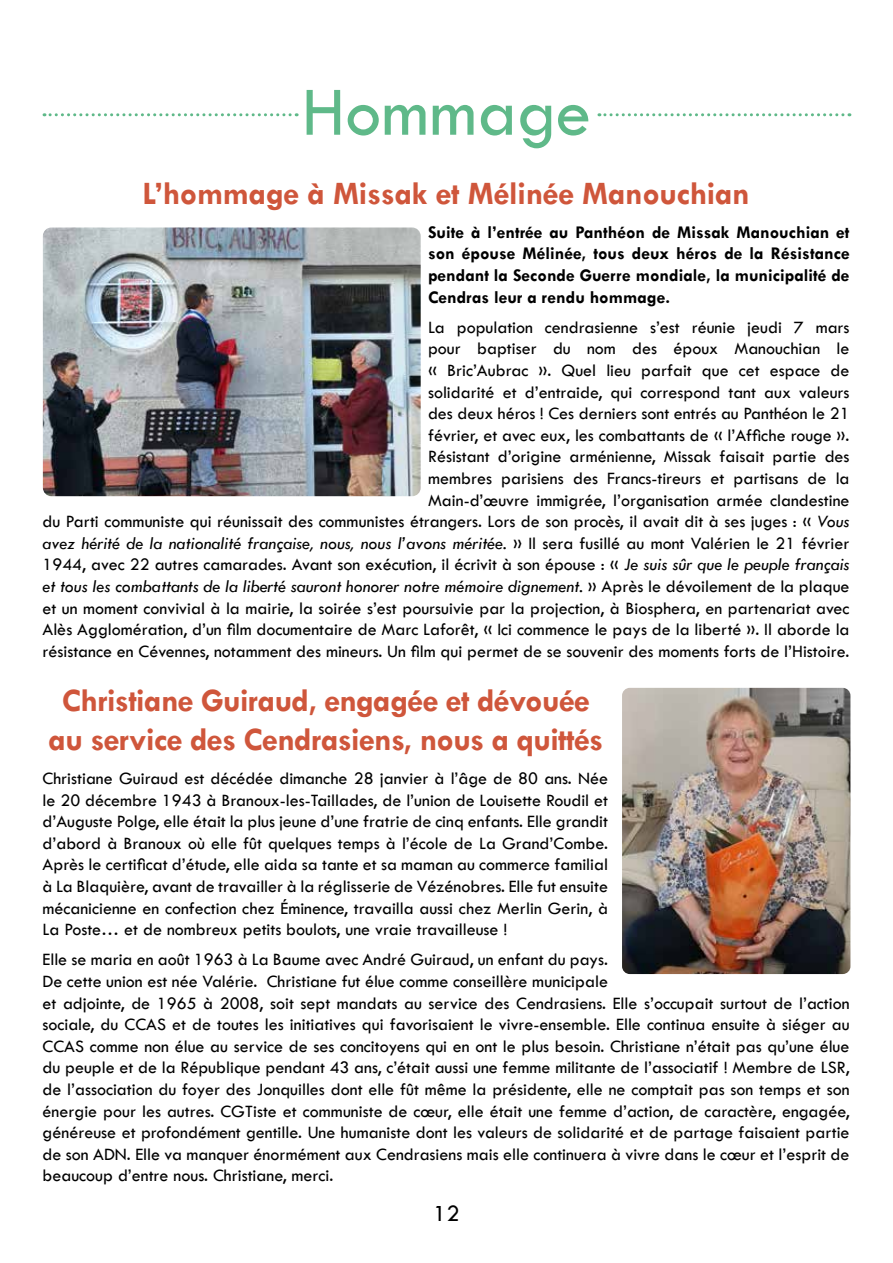
<style>
.page{position:relative;width:893px;height:1263px;background:#fff}
.page>*{position:absolute;margin:0;border:0;box-sizing:border-box;transform-origin:0 0}
.t1{font:72px "Tw Cen";color:#5fb989}
.t2{font:700 33px/39.6px "Tw Cen";letter-spacing:-.02em;color:#cf563b;text-align:center}
.t3{font:24px "Tw Cen";color:#000}
.t4{font:18px/21.6px "Tw Cen";color:#000;text-align:right}
.t5{font:700 18px/21.6px "Tw Cen";color:#000;text-align:justify}
.s1{font-style:italic}
</style>
<div class="page">
<svg style="left:44px;top:113px;width:253px;height:3px"></svg>
<svg style="left:599px;top:113px;width:244px;height:3px"></svg>
<img style="left:43px;top:227px;width:378px;height:269px">
<img style="left:622px;top:688px;width:228px;height:286px">
<h1 class="t1" style="left:302px;top:69px;width:291px">Hommage</h1>
<h2 class="t2" style="left:142px;top:172px;width:609px">L’hommage à Missak et Mélinée Manouchian</h2>
<p class="t5" style="left:428px;top:221px;width:423px">Suite à l’entrée au Panthéon de Missak Manouchian et son épouse Mélinée, tous deux héros de la Résistance pendant la Seconde Guerre mondiale, la municipalité de Cendras leur a rendu hommage.</p>
<p class="t4" style="left:43px;top:316px;width:809px">La population cendrasienne s’est réunie jeudi 7 mars<br>pour baptiser du nom des époux Manouchian le<br>« Bric’Aubrac ». Quel lieu parfait que cet espace de<br>solidarité et d’entraide, qui correspond tant aux valeurs<br>des deux héros ! Ces derniers sont entrés au Panthéon le 21<br>février, et avec eux, les combattants de « l’Affiche rouge ».<br>Résistant d’origine arménienne, Missak faisait partie des<br>membres parisiens des Francs-tireurs et partisans de la<br>Main-d’œuvre immigrée, l’organisation armée clandestine<br>du Parti communiste qui réunissait des communistes étrangers. Lors de son procès, il avait dit à ses juges : « <span class="s1">Vous avez hérité de la nationalité française, nous, nous l’avons méritée.</span> » Il sera fusillé au mont Valérien le 21 février 1944, avec 22 autres camarades. Avant son exécution, il écrivit à son épouse : « <span class="s1">Je suis sûr que le peuple français et tous les combattants de la liberté sauront honorer notre mémoire dignement.</span> » Après le dévoilement de la plaque et un moment convivial à la mairie, la soirée s’est poursuivie par la projection, à Biosphera, en partenariat avec Alès Agglomération, d’un film documentaire de Marc Laforêt, « Ici commence le pays de la liberté ». Il aborde la résistance en Cévennes, notamment des mineurs. Un film qui permet de se souvenir des moments forts de l’Histoire.</p>
<h2 class="t2" style="left:49px;top:679px;width:556px">Christiane Guiraud, engagée et dévouée au service des Cendrasiens, nous a quittés</h2>
<p class="t4" style="left:43px;top:767px;width:567px;text-align:justify">Christiane Guiraud est décédée dimanche 28 janvier à l’âge de 80 ans. Née le 20 décembre 1943 à Branoux-les-Taillades, de l’union de Louisette Roudil et d’Auguste Polge, elle était la plus jeune d’une fratrie de cinq enfants. Elle grandit d’abord à Branoux où elle fût quelques temps à l’école de La Grand’Combe.<br>Après le certificat d’étude, elle aida sa tante et sa maman au commerce familial à La Blaquière, avant de travailler à la réglisserie de Vézénobres. Elle fut ensuite mécanicienne en confection chez Éminence, travailla aussi chez Merlin Gerin, à La Poste… et de nombreux petits boulots, une vraie travailleuse !</p>
<p class="t4" style="left:43px;top:949px;width:809px;text-align:left">Elle se maria en août 1963 à La Baume avec André Guiraud, un enfant du pays.<br>De cette union est née Valérie. Christiane fut élue comme conseillère municipale<br>et adjointe, de 1965 à 2008, soit sept mandats au service des Cendrasiens. Elle s’occupait surtout de l’action sociale, du CCAS et de toutes les initiatives qui favorisaient le vivre-ensemble. Elle continua ensuite à siéger au CCAS comme non élue au service de ses concitoyens qui en ont le plus besoin. Christiane n’était pas qu’une élue du peuple et de la République pendant 43 ans, c’était aussi une femme militante de l’associatif ! Membre de LSR, de l’association du foyer des Jonquilles dont elle fût même la présidente, elle ne comptait pas son temps et son énergie pour les autres. CGTiste et communiste de cœur, elle était une femme d’action, de caractère, engagée, généreuse et profondément gentille. Une humaniste dont les valeurs de solidarité et de partage faisaient partie de son ADN. Elle va manquer énormément aux Cendrasiens mais elle continuera à vivre dans le cœur et l’esprit de beaucoup d’entre nous. Christiane, merci.</p>
<h3 class="t3" style="left:433px;top:1199px;width:28px">12</h3>
</div>
